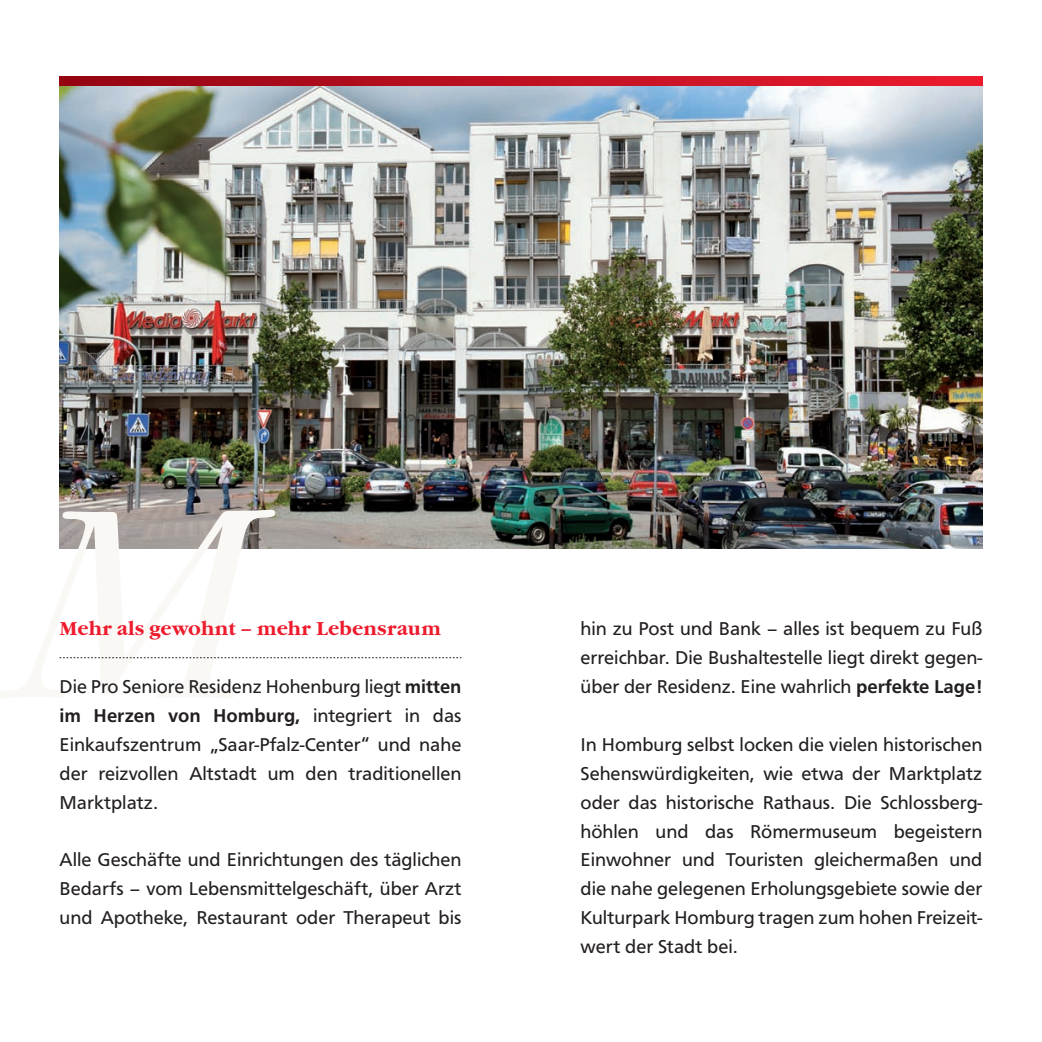
<style>
.page{position:relative;width:1042px;height:1042px;background:#fff}
.page>*{position:absolute;margin:0;border:0;box-sizing:border-box;transform-origin:0 0}
.t1{font:italic 300 280px "Garamond Itc T";color:#faf8f5}
.t2{font:19.25px/28.9px "F015 T";color:#231f20;text-align:justify}
.t3{font:700 19.25px "Garamond Itc T";color:#ee1b2d}
.s1{font-weight:500}
</style>
<div class="page">
<svg style="left:60px;top:77px;width:922px;height:10px;background:#be2333"></svg>
<img style="left:60px;top:87px;width:922px;height:462px">
<svg style="left:60px;top:657px;width:401px;height:1px"></svg>
<h1 class="t1" style="left:10px;top:451px;width:249px">M</h1>
<p class="t3" style="left:60px;top:618px;width:383px">Mehr als gewohnt – mehr Lebensraum</p>
<p class="t2" style="left:60px;top:672px;width:403px">Die Pro Seniore Residenz Hohenburg liegt <span class="s1">mitten im Herzen von Homburg,</span> integriert in das Einkaufszentrum „Saar-Pfalz-Center“ und nahe der reizvollen Altstadt um den traditionellen Marktplatz.</p>
<p class="t2" style="left:60px;top:846px;width:403px">Alle Geschäfte und Einrichtungen des täglichen Bedarfs – vom Lebensmittelgeschäft, über Arzt und Apotheke, Restaurant oder Therapeut bis</p>
<p class="t2" style="left:580px;top:615px;width:403px">hin zu Post und Bank – alles ist bequem zu Fuß erreichbar. Die Bushaltestelle liegt direkt gegen&shy;über der Residenz. Eine wahrlich <span class="s1">perfekte Lage!</span></p>
<p class="t2" style="left:580px;top:730px;width:403px">In Homburg selbst locken die vielen historischen Sehenswürdigkeiten, wie etwa der Marktplatz oder das historische Rathaus. Die Schlossberg&shy;höhlen und das Römermuseum begeistern Einwohner und Touristen gleichermaßen und die nahe gelegenen Erholungsgebiete sowie der Kulturpark Homburg tragen zum hohen Freizeit&shy;wert der Stadt bei.</p>
</div>
